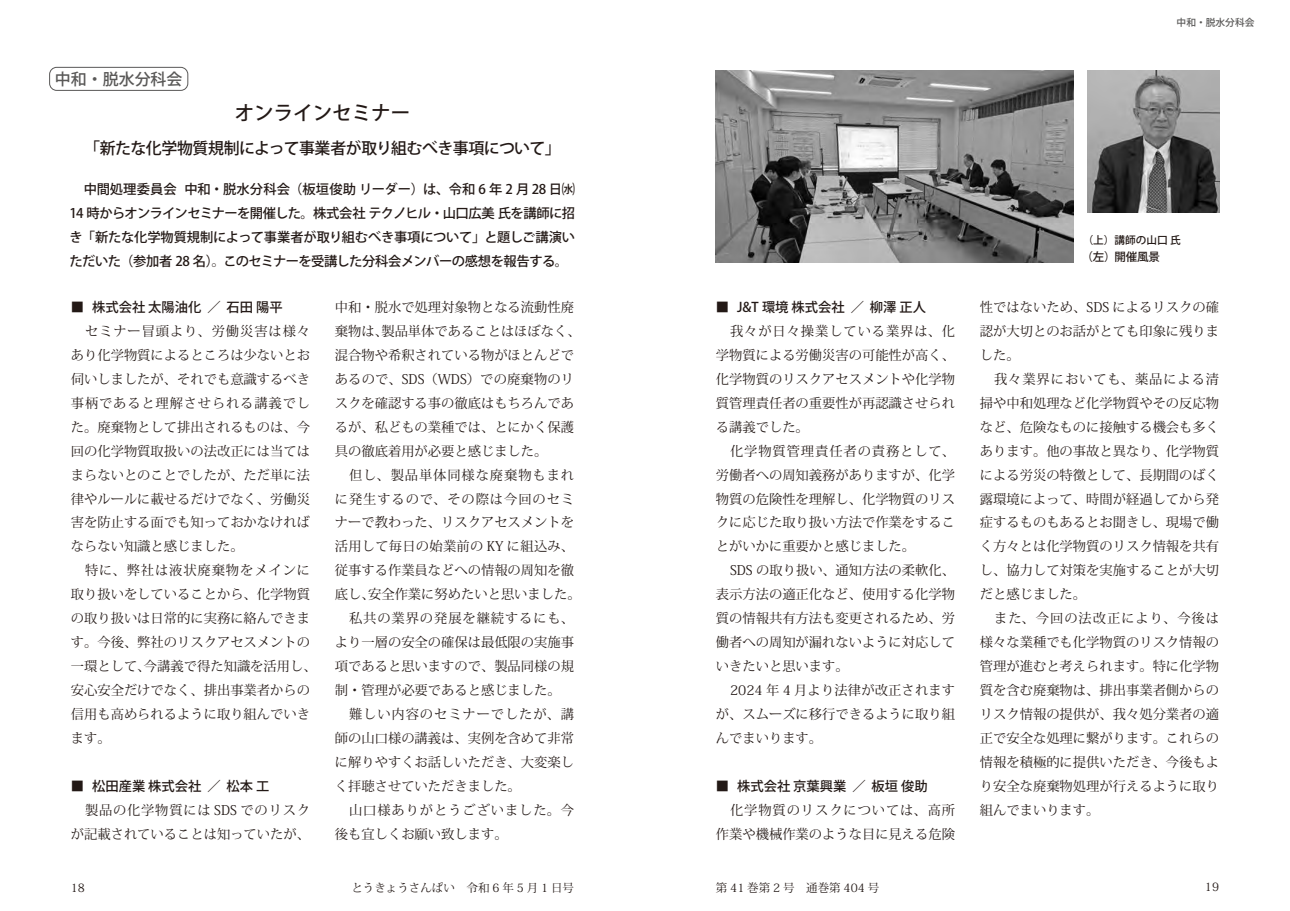
<style>
.page{position:relative;width:1290px;height:911px;background:#fff}
.page>*{position:absolute;margin:0;border:0;box-sizing:border-box;transform-origin:0 0}
.t1{font:500 19.5px "Koz Go Pro";color:#231916}
.t2{font:500 16px "Koz Go Pro";letter-spacing:-.035em;color:#231916}
.t3{font:500 16px "Koz Go Pro";color:#595857}
.t4{font:13.25px/23.9px "Koz Min Pro";color:#231916;text-align:justify}
.t5{font:500 13.25px/23.9px "Koz Go Pro";letter-spacing:-.015em;color:#231916;text-align:justify}
.t6{font:13.25px "Koz Min Pro";letter-spacing:.065em;color:#231916}
.t7{font:11.5px "Koz Min Pro";color:#231916}
.t8{font:500 11.5px "Koz Go Pro";color:#231916}
.t9{font:500 10.62px "Koz Go Pro";color:#231916}
.t10{font:500 9.75px "Koz Go Pro";color:#595857}
.s1{font-family:"Koz Min Pro";font-weight:400}
</style>
<div class="page">
<div style="left:49px;top:67px;width:139px;height:24px;border:1px solid #595857;border-radius:7px"></div>
<img style="left:1088px;top:71px;width:131px;height:142px">
<img style="left:716px;top:71px;width:358px;height:191px">
<p class="t3" style="left:55px;top:69px;width:129px">中和・脱水分科会</p>
<h1 class="t1" style="left:235px;top:100px;width:177px">オンラインセミナー</h1>
<p class="t2" style="left:84px;top:138px;width:478px">「新たな化学物質規制によって事業者が取り組むべき事項について」</p>
<p class="t5" style="left:70px;top:178px;width:507px;text-indent:14px">中間処理委員会 中和・脱水分科会（板垣俊助 リーダー）は、令和 6 年 2 月 28 日㈬14 時からオンラインセミナーを開催した。株式会社 テクノヒル・山口広美 氏を講師に招き「新たな化学物質規制によって事業者が取り組むべき事項について」と題しご講演いただいた（参加者 28 名）<span class="s1">。</span>このセミナーを受講した分科会メンバーの感想を報告する。</p>
<p class="t5" style="left:71px;top:296px;width:213px">■ 株式会社 太陽油化 ／ 石田 陽平</p>
<p class="t4" style="left:71px;top:319px;width:241px;text-indent:14px">セミナー冒頭より、労働災害は様々あり化学物質によるところは少ないとお伺いしましたが、それでも意識するべき事柄であると理解させられる講義でした。廃棄物として排出されるものは、今回の化学物質取扱いの法改正には当てはまらないとのことでしたが、ただ単に法律やルールに載せるだけでなく、労働災害を防止する面でも知っておかなければならない知識と感じました。</p>
<p class="t4" style="left:71px;top:558px;width:247px;text-align:left;text-indent:14px">特に、弊社は液状廃棄物をメインに取り扱いをしていることから、化学物質の取り扱いは日常的に実務に絡んできます。今後、弊社のリスクアセスメントの一環として、今講義で得た知識を活用し、安心安全だけでなく、排出事業者からの信用も高められるように取り組んでいきます。</p>
<p class="t5" style="left:71px;top:774px;width:200px">■ 松田産業 株式会社 ／ 松本 工</p>
<p class="t4" style="left:71px;top:797px;width:241px;text-align:right">製品の化学物質には SDS でのリスクが記載されていることは知っていたが、</p>
<p class="t4" style="left:335px;top:295px;width:247px;text-align:left">中和・脱水で処理対象物となる流動性廃棄物は、製品単体であることはほぼなく、混合物や希釈されている物がほとんどであるので、SDS（WDS）での廃棄物のリスクを確認する事の徹底はもちろんであるが、私どもの業種では、とにかく保護具の徹底着用が必要と感じました。</p>
<p class="t6" style="left:349px;top:465px;width:227px">但し、製品単体同様な廃棄物もまれ</p>
<p class="t6" style="left:335px;top:489px;width:241px">に発生するので、その際は今回のセミ</p>
<p class="t4" style="left:335px;top:510px;width:241px">ナーで教わった、リスクアセスメントを</p>
<p class="t4" style="left:335px;top:534px;width:241px">活用して毎日の始業前の KY に組込み、</p>
<p class="t4" style="left:335px;top:558px;width:241px">従事する作業員などへの情報の周知を徹</p>
<p class="t4" style="left:335px;top:582px;width:247px">底し、安全作業に努めたいと思いました。</p>
<p class="t6" style="left:349px;top:609px;width:227px">私共の業界の発展を継続するにも、</p>
<p class="t4" style="left:335px;top:630px;width:241px">より一層の安全の確保は最低限の実施事</p>
<p class="t4" style="left:335px;top:653px;width:241px">項であると思いますので、製品同様の規</p>
<p class="t4" style="left:335px;top:677px;width:227px">制・管理が必要であると感じました。</p>
<p class="t6" style="left:349px;top:704px;width:227px">難しい内容のセミナーでしたが、講</p>
<p class="t4" style="left:335px;top:725px;width:241px">師の山口様の講義は、実例を含めて非常</p>
<p class="t4" style="left:335px;top:749px;width:241px">に解りやすくお話しいただき、大変楽し</p>
<p class="t4" style="left:335px;top:773px;width:188px">く拝聴させていただきました。</p>
<p class="t6" style="left:349px;top:800px;width:227px">山口様ありがとうございました。今</p>
<p class="t4" style="left:335px;top:821px;width:174px">後も宜しくお願い致します。</p>
<p class="t10" style="left:1176px;top:16px;width:79px">中和・脱水分科会</p>
<p class="t5" style="left:716px;top:296px;width:212px">■ J&amp;T 環境 株式会社 ／ 柳澤 正人</p>
<p class="t4" style="left:716px;top:319px;width:241px;text-indent:14px">我々が日々操業している業界は、化学物質による労働災害の可能性が高く、化学物質のリスクアセスメントや化学物質管理責任者の重要性が再認識させられる講義でした。</p>
<p class="t4" style="left:716px;top:438px;width:241px;text-indent:14px">化学物質管理責任者の責務として、労働者への周知義務がありますが、化学物質の危険性を理解し、化学物質のリスクに応じた取り扱い方法で作業をすることがいかに重要かと感じました。</p>
<p class="t4" style="left:716px;top:558px;width:241px;text-indent:14px">SDS の取り扱い、通知方法の柔軟化、表示方法の適正化など、使用する化学物質の情報共有方法も変更されるため、労働者への周知が漏れないように対応していきたいと思います。</p>
<p class="t4" style="left:716px;top:677px;width:241px;text-indent:14px">2024 年 4 月より法律が改正されますが、スムーズに移行できるように取り組んでまいります。</p>
<p class="t5" style="left:716px;top:774px;width:213px">■ 株式会社 京葉興業 ／ 板垣 俊助</p>
<p class="t4" style="left:716px;top:797px;width:241px;text-align:right">化学物質のリスクについては、高所作業や機械作業のような目に見える危険</p>
<p class="t9" style="left:1082px;top:233px;width:100px">（上）講師の山口 氏</p>
<p class="t8" style="left:1081px;top:249px;width:80px">（左）開催風景</p>
<p class="t4" style="left:980px;top:295px;width:241px">性ではないため、SDS によるリスクの確認が大切とのお話がとても印象に残りました。</p>
<p class="t4" style="left:980px;top:366px;width:241px;text-indent:14px">我々業界においても、薬品による清掃や中和処理など化学物質やその反応物など、危険なものに接触する機会も多くあります。他の事故と異なり、化学物質による労災の特徴として、長期間のばく露環境によって、時間が経過してから発症するものもあるとお聞きし、現場で働く方々とは化学物質のリスク情報を共有し、協力して対策を実施することが大切だと感じました。</p>
<p class="t4" style="left:980px;top:606px;width:241px;text-indent:14px">また、今回の法改正により、今後は様々な業種でも化学物質のリスク情報の管理が進むと考えられます。特に化学物質を含む廃棄物は、排出事業者側からのリスク情報の提供が、我々処分業者の適正で安全な処理に繋がります。これらの情報を積極的に提供いただき、今後もより安全な廃棄物処理が行えるように取り組んでまいります。</p>
<p class="t7" style="left:71px;top:879px;width:16px">18</p>
<p class="t7" style="left:351px;top:879px;width:224px">とうきょうさんぱい　令和 6 年 5 月 1 日号</p>
<p class="t7" style="left:716px;top:879px;width:165px">第 41 巻第 2 号　通巻第 404 号</p>
<p class="t7" style="left:1205px;top:878px;width:16px">19</p>
</div>
